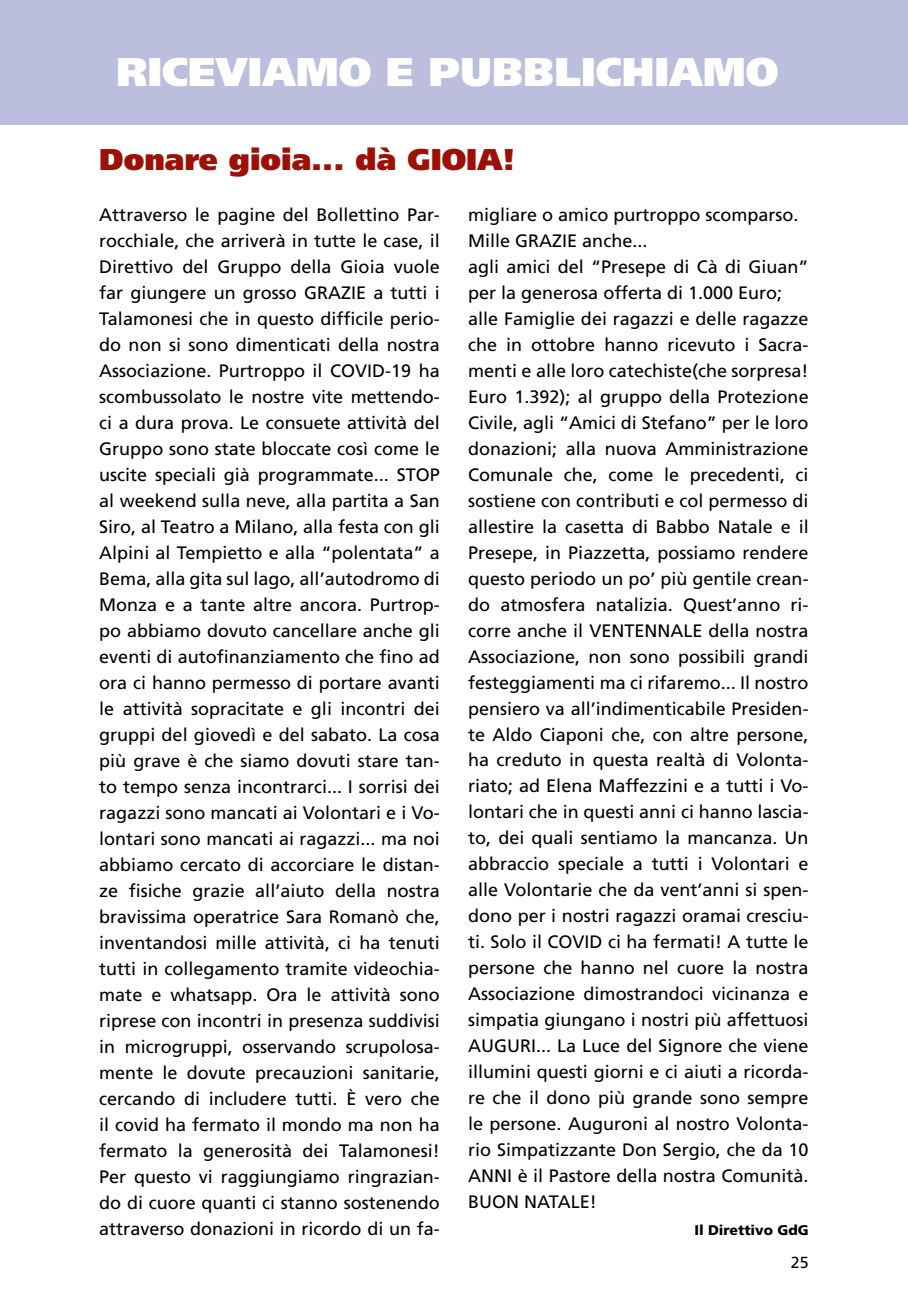
<style>
.page{position:relative;width:908px;height:1304px;background:#fff}
.page>*{position:absolute;margin:0;border:0;box-sizing:border-box;transform-origin:0 0}
.t1{font:900 40px "Frutiger";color:#fff}
.t2{font:900 30px "Frutiger";color:#9c1006}
.t3{font:18px/26px "Frutiger";color:#000}
.t4{font:16px "Frutiger";color:#000}
.t5{font:900 14px "Frutiger";color:#000}
</style>
<div class="page">
<div style="left:0;top:0;width:907px;height:125px;background:#bbbedc"></div>
<h1 class="t1" style="left:116px;top:48px;width:663px">RICEVIAMO E PUBBLICHIAMO</h1>
<h2 class="t2" style="left:99px;top:141px;width:350px">DONARE GIOIA... DÀ GIOIA</h2>
<h2 class="t2" style="left:502px;top:141px;width:14px">!</h2>
<p class="t3" style="left:99px;top:202px;width:342px">Attraverso le pagine del Bollettino Par&shy;rocchiale, che arriverà in tutte le case, il Direttivo del Gruppo della Gioia vuole far giungere un grosso GRAZIE a tutti i Talamonesi che in questo difficile perio&shy;do non si sono dimenticati della nostra Associazione. Purtroppo il COVID-19 ha scombussolato le nostre vite mettendo&shy;ci a dura prova. Le consuete attività del Gruppo sono state bloccate così come le uscite speciali già programmate... STOP<br>al weekend sulla neve, alla partita a San Siro, al Teatro a M ilano, alla festa con gli Alpini al Tempietto e alla “polentata” a Bema, alla gita sul lago, all’autodromo di Monza e a tante altre ancora. Purtrop&shy;po abbiamo dovuto cancellare anche gli eventi di autofinanziamento che fino ad ora ci hanno permesso di portare avanti le attività sopracitate e gli incontri dei gruppi del giovedì e del sabato. La cosa più grave è che siamo dovuti stare tan&shy;to tempo senza incontrarci... I sorrisi dei ragazzi sono mancati ai Volontari e i Vo&shy;lontari sono mancati ai ragazzi... ma noi abbiamo cercato di accorciare le distan&shy;ze fisiche grazie all’aiuto della nostra bravissima operatrice Sara Romanò che, inventandosi mille attività, ci ha tenuti tutti in collegamento tramite videochia&shy;mate e whatsapp. Ora le attività sono riprese con incontri in presenza suddivisi in microgruppi, osservando scrupolosa&shy;mente le dovute precauzioni sanitarie, cercando di includere tutti. È vero che il covid ha fermato il mondo ma non ha fermato la generosità dei Talamonesi!<br>Per questo vi raggiungiamo ringrazian&shy;do di cuore quanti ci stanno sostenendo attraverso donazioni in ricordo di un fa-</p>
<p class="t3" style="left:468px;top:201px;width:342px">migliare o amico purtroppo scomparso.<br>Mille GRAZIE anche...<br>agli amici del “Presepe di Cà di Giuan” per la generosa offerta di 1.000 E uro; alle Famiglie dei ragazzi e delle ragazze che in ottobre hanno ricevuto i Sacra&shy;menti e alle loro catechiste(che sorpresa!<br>Euro 1.392); al gruppo della Protezione Civile, agli “Amici di Stefano” per le loro donazioni; alla nuova Amministrazione Comunale che, come le precedenti, ci sostiene con contributi e col permesso di allestire la casetta di Babbo Natale e il Presepe, in Piazzetta, possiamo rendere questo periodo un po’ più gentile crean&shy;do atmosfera natalizia. Quest’anno ri&shy;corre anche il VENTENNALE</p>
<p class="t3" style="left:468px;top:617px;width:342px;text-align:justify;text-indent:240px">della nostra Associazione, non sono possibili grandi festeggiamenti ma ci rifaremo... I l nostro pensiero va all’indimenticabile Presiden&shy;te Aldo Ciaponi che, con altre persone, ha creduto in questa realtà di Volonta&shy;riato; ad E lena Maffezzini e a tutti i Vo&shy;lontari che in questi anni ci hanno lascia&shy;to, dei quali sentiamo la mancanza. U n abbraccio speciale a tutti i Volontari e alle Volontarie che da vent’anni si spen&shy;dono per i nostri ragazzi oramai cresciu&shy;ti. Solo il COVID ci ha fermati! A tutte le persone che hanno nel cuore la nostra Associazione dimostrandoci vicinanza e simpatia giungano i nostri più affettuosi AUGURI ... La Luce del Signore che viene illumini questi giorni e ci aiuti a ricorda&shy;re che il dono più grande sono sempre le persone. Auguroni al nostro Volonta&shy;rio Simpatizzante Don Sergio, che da 10<br>ANNI</p>
<p class="t3" style="left:517px;top:1163px;width:292px">è il Pastore della nostra Comunità.</p>
<p class="t3" style="left:468px;top:1189px;width:13px">BUON</p>
<p class="t3" style="left:524px;top:1189px;width:12px">NATALE</p>
<p class="t3" style="left:589px;top:1189px;width:9px">!</p>
<p class="t5" style="left:694px;top:1222px;width:116px">Il Direttivo GdG</p>
<p class="t4" style="left:790px;top:1253px;width:19px">25</p>
</div>
